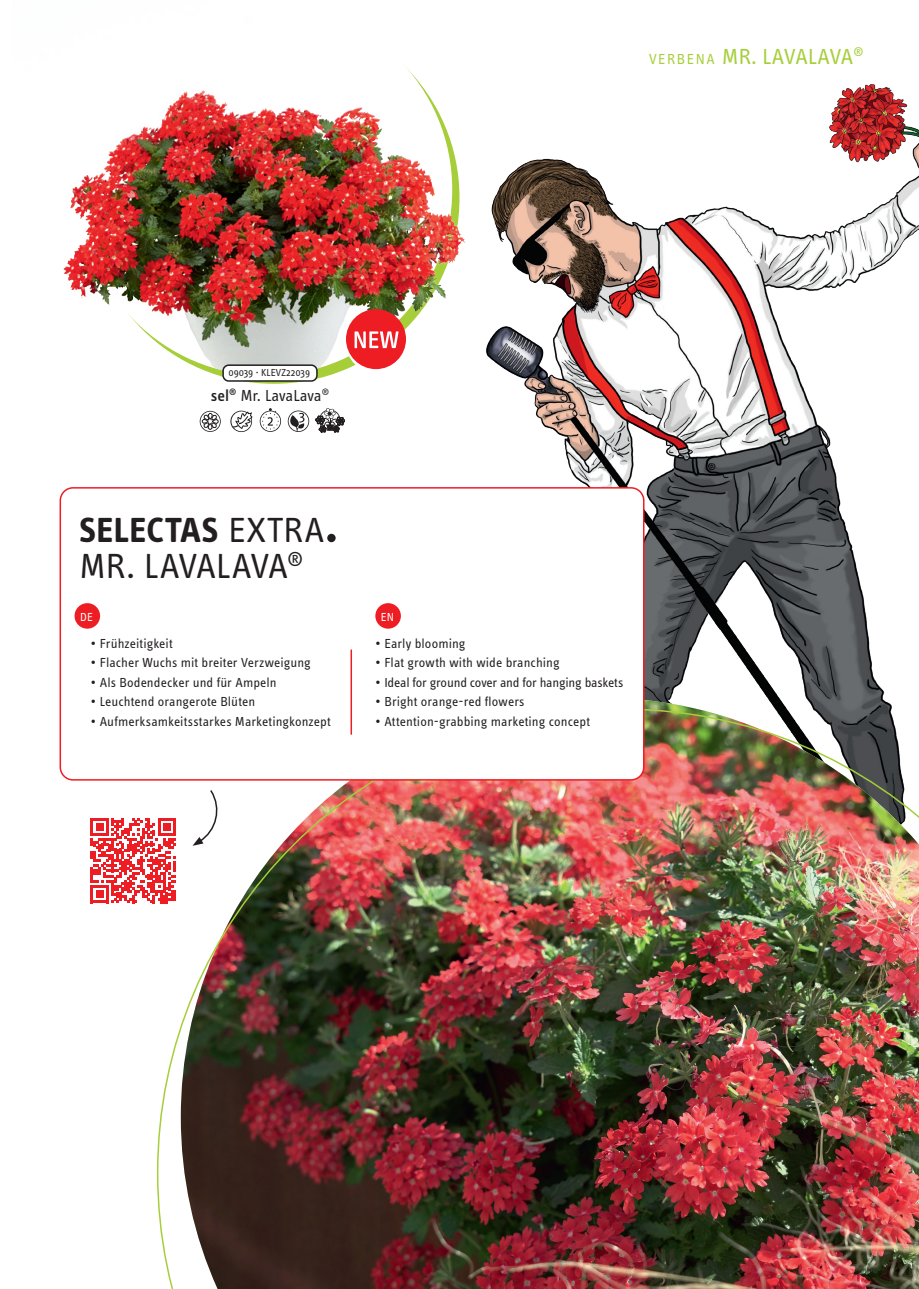
<style>
.page{position:relative;width:919px;height:1289px;background:#fff}
.page>*{position:absolute;margin:0;border:0;box-sizing:border-box;transform-origin:0 0}
.SELECTA_EXTRA{font:700 36px "Info Text Pro";color:#231f20}
.SELECTA_EXTRA-2{font:36px "Info Text Pro";letter-spacing:-.02em;color:#231f20}
.Kapitelname_rechts{font:22.5px "Info Text Pro";color:#a6ce39}
.Sorte{font:16.5px "Info Text Pro";letter-spacing:-.01em;color:#231f20}
.Sprachen_regular{font:13.5px "Info Text Pro";letter-spacing:.005em;color:#231f20}
.Sprachen_regular-2{font:13.5px "Info Text Pro";letter-spacing:-.015em;color:#231f20}
.Sprachkuerzel{font:12px "Info Text Pro";color:#fff}
.Artikel_Code{font:10.5px "Info Text Pro";letter-spacing:-.005em;color:#231f20}
.s1{font-size:15px}
.s2{font-weight:500}
.s3{font-weight:400}
.s4{font-size:52.5px}
</style>
<div class="page">
<img style="left:492px;top:84px;width:426px;height:613px">
<svg style="left:260px;top:408px;width:21px;height:24px"></svg>
<svg style="left:288px;top:410px;width:21px;height:22px"></svg>
<svg style="left:315px;top:408px;width:30px;height:24px"></svg>
<svg style="left:200px;top:411px;width:21px;height:21px"></svg>
<svg style="left:230px;top:410px;width:23px;height:22px"></svg>
<div style="left:222px;top:364px;width:95px;height:18px;border:2px solid #231f20;border-radius:6px"></div>
<img style="left:63px;top:66px;width:459px;height:294px">
<svg style="left:346px;top:313px;width:60px;height:60px"></svg>
<div style="left:346px;top:309px;width:60px;height:60px;background:#ee1d23;border-radius:50%"></div>
<svg style="left:354px;top:331px;width:44px;height:17px"></svg>
<img style="left:157px;top:708px;width:761px;height:580px">
<div style="left:60px;top:488px;width:583px;height:291px;background:#fff;border-radius:13px"></div>
<div style="left:60px;top:487px;width:584px;height:293px;border:2px solid #ee1d23;border-radius:13px"></div>
<div style="left:375px;top:603px;width:26px;height:25px;background:#ee1d23;border-radius:50%"></div>
<div style="left:75px;top:603px;width:25px;height:25px;background:#ee1d23;border-radius:50%"></div>
<hr style="left:350px;top:649px;width:2px;height:85px;background:#ee1d23">
<div style="left:80px;top:807px;width:106px;height:106px;background:#fff"></div>
<svg style="left:91px;top:818px;width:85px;height:85px"></svg>
<svg style="left:192px;top:788px;width:32px;height:57px"></svg>
<p class="Kapitelname_rechts" style="left:649px;top:43px;width:216px"><span class="s1">VERBENA</span> MR. LAVALAVA<sup>®</sup></p>
<p class="Artikel_Code" style="left:228px;top:367px;width:83px">09039 · KLEVZ22039</p>
<p class="Sorte" style="left:211px;top:385px;width:120px"><span class="s2">sel</span><sup>®</sup> Mr. LavaLava<sup>®</sup></p>
<p class="SELECTA_EXTRA" style="left:79px;top:508px;width:260px">SELECTAS <span class="s3">EXTRA</span><span class="s4">.</span></p>
<p class="SELECTA_EXTRA-2" style="left:79px;top:544px;width:225px">MR. LAVALAVA<sup>®</sup></p>
<p class="Sprachkuerzel" style="left:80px;top:609px;width:14px">DE</p>
<p class="Sprachen_regular" style="left:91px;top:635px;width:83px">• Frühzeitigkeit</p>
<p class="Sprachen_regular" style="left:91px;top:655px;width:222px">• Flacher Wuchs mit breiter Verzweigung</p>
<p class="Sprachen_regular" style="left:91px;top:674px;width:187px">• Als Bodendecker und für Ampeln</p>
<p class="Sprachen_regular" style="left:91px;top:694px;width:166px">• Leuchtend orangerote Blüten</p>
<p class="Sprachen_regular" style="left:91px;top:713px;width:241px">• Aufmerksamkeitsstarkes Marketingkonzept</p>
<p class="Sprachkuerzel" style="left:381px;top:609px;width:15px">EN</p>
<p class="Sprachen_regular" style="left:375px;top:635px;width:92px">• Early blooming</p>
<p class="Sprachen_regular" style="left:375px;top:655px;width:186px">• Flat growth with wide branching</p>
<p class="Sprachen_regular-2" style="left:375px;top:674px;width:249px">• Ideal for ground cover and for hanging baskets</p>
<p class="Sprachen_regular" style="left:375px;top:694px;width:151px">• Bright orange-red flowers</p>
<p class="Sprachen_regular" style="left:375px;top:713px;width:216px">• Attention-grabbing marketing concept</p>
</div>
